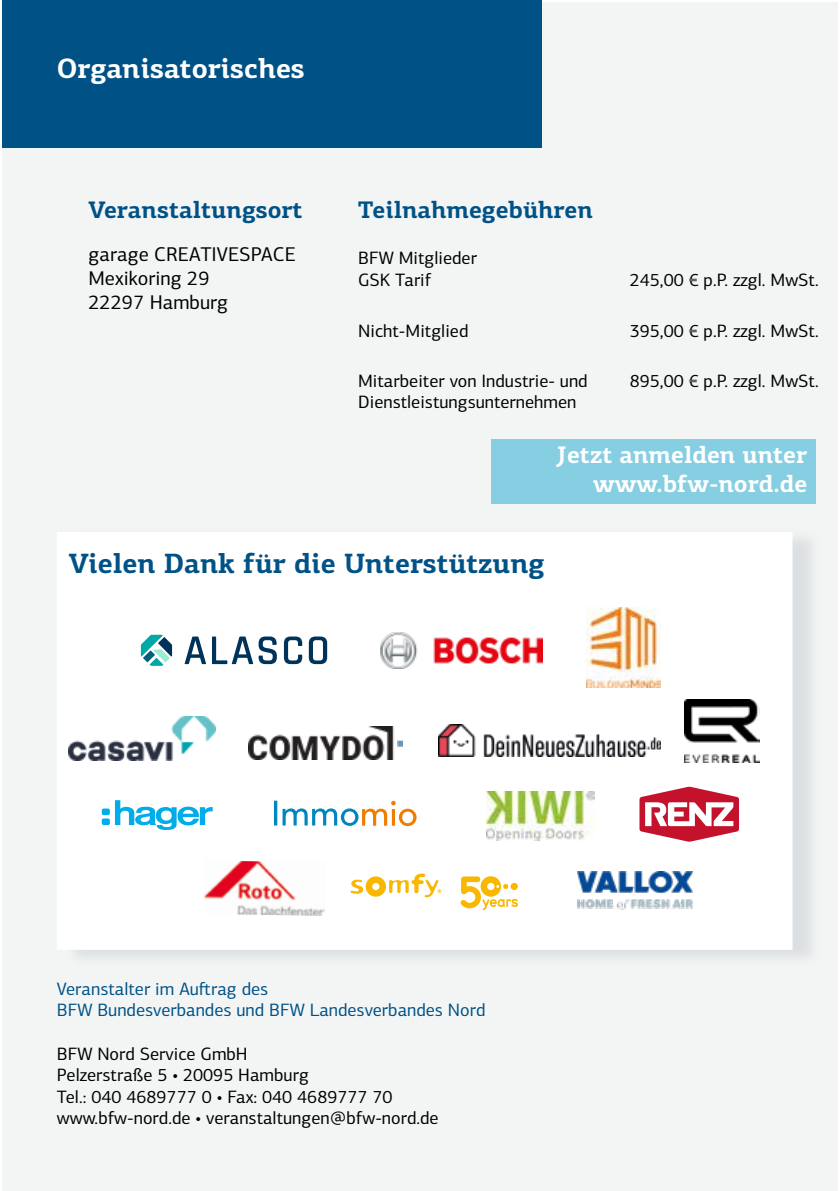
<style>
.page{position:relative;width:840px;height:1191px;background:#fff}
.page>*{position:absolute;margin:0;border:0;box-sizing:border-box;transform-origin:0 0}
.t1{font:700 28px "PF Centro Slab Pro";color:#005286}
.t2{font:700 28px "PF Centro Slab Pro";color:#fff}
.t3{font:700 24px "PF Centro Slab Pro";color:#005286}
.t4{font:700 24px/28.8px "PF Centro Slab Pro";color:#fff;text-align:right}
.t5{font:20px/24px "PF Centro Sans Pro";color:#000}
.t6{font:18px/21.6px "PF Centro Sans Pro";color:#000}
.t7{font:18px/21.6px "PF Centro Sans Pro";color:#005286}
</style>
<div class="page">
<div style="left:2px;top:0;width:836px;height:1191px;background:#f3f5f5"></div>
<div style="left:2px;top:0;width:539px;height:147px;background:#005286"></div>
<div style="left:490px;top:439px;width:324px;height:65px;background:#86cee1"></div>
<div style="left:64px;top:528px;width:757px;height:439px;background:#e7eaeb"></div>
<div style="left:57px;top:532px;width:735px;height:417px;background:#fff"></div>
<img style="left:438px;top:725px;width:222px;height:31px">
<svg style="left:184px;top:636px;width:22px;height:28px"></svg>
<svg style="left:212px;top:636px;width:65px;height:28px"></svg>
<svg style="left:284px;top:636px;width:18px;height:28px"></svg>
<svg style="left:308px;top:636px;width:19px;height:28px"></svg>
<svg style="left:141px;top:634px;width:31px;height:32px"></svg>
<img style="left:273px;top:800px;width:144px;height:27px">
<img style="left:274px;top:800px;width:84px;height:26px">
<img style="left:362px;top:801px;width:54px;height:25px">
<img style="left:204px;top:861px;width:121px;height:55px">
<svg style="left:350px;top:873px;width:91px;height:24px"></svg>
<svg style="left:460px;top:876px;width:57px;height:34px"></svg>
<svg style="left:510px;top:882px;width:7px;height:8px"></svg>
<img style="left:577px;top:871px;width:115px;height:38px">
<img style="left:381px;top:632px;width:161px;height:37px">
<img style="left:684px;top:700px;width:74px;height:63px">
<svg style="left:115px;top:800px;width:97px;height:30px"></svg>
<div style="left:102px;top:808px;width:8px;height:7px;background:#00ace9;border-radius:2px"></div>
<div style="left:102px;top:818px;width:8px;height:7px;background:#00ace9;border-radius:2px"></div>
<svg style="left:639px;top:786px;width:99px;height:55px"></svg>
<img style="left:486px;top:791px;width:108px;height:49px">
<img style="left:249px;top:727px;width:153px;height:32px">
<img style="left:586px;top:607px;width:73px;height:80px">
<img style="left:69px;top:716px;width:147px;height:44px">
<h1 class="t2" style="left:57px;top:50px;width:249px">Organisatorisches</h1>
<h2 class="t3" style="left:88px;top:195px;width:216px">Veranstaltungsort</h2>
<p class="t5" style="left:88px;top:242px;width:209px">garage CREATIVESPACE<br>Mexikoring 29<br>22297 Hamburg</p>
<h2 class="t3" style="left:358px;top:195px;width:236px">Teilnahmegebühren</h2>
<p class="t6" style="left:358px;top:247px;width:120px">BFW Mitglieder<br>GSK Tarif</p>
<p class="t6" style="left:629px;top:269px;width:190px">245,00 € p.P. zzgl. MwSt.</p>
<p class="t6" style="left:358px;top:320px;width:112px">Nicht-Mitglied</p>
<p class="t6" style="left:629px;top:320px;width:190px">395,00 € p.P. zzgl. MwSt.</p>
<p class="t6" style="left:358px;top:370px;width:231px">Mitarbeiter von Industrie- und<br>Dienstleistungsunternehmen</p>
<p class="t6" style="left:629px;top:370px;width:190px">895,00 € p.P. zzgl. MwSt.</p>
<h2 class="t4" style="left:556px;top:440px;width:252px">Jetzt anmelden unter www.bfw-nord.de</h2>
<h1 class="t1" style="left:69px;top:546px;width:477px">Vielen Dank für die Unterstützung</h1>
<p class="t7" style="left:57px;top:977px;width:430px">Veranstalter im Auftrag des<br>BFW Bundesverbandes und BFW Landesverbandes Nord</p>
<p class="t6" style="left:57px;top:1042px;width:383px">BFW Nord Service GmbH<br>Pelzerstraße 5 • 20095 Hamburg<br>Tel.: 040 4689777 0 • Fax: 040 4689777 70 www.bfw-nord.de • veranstaltungen@bfw-nord.de</p>
</div>
